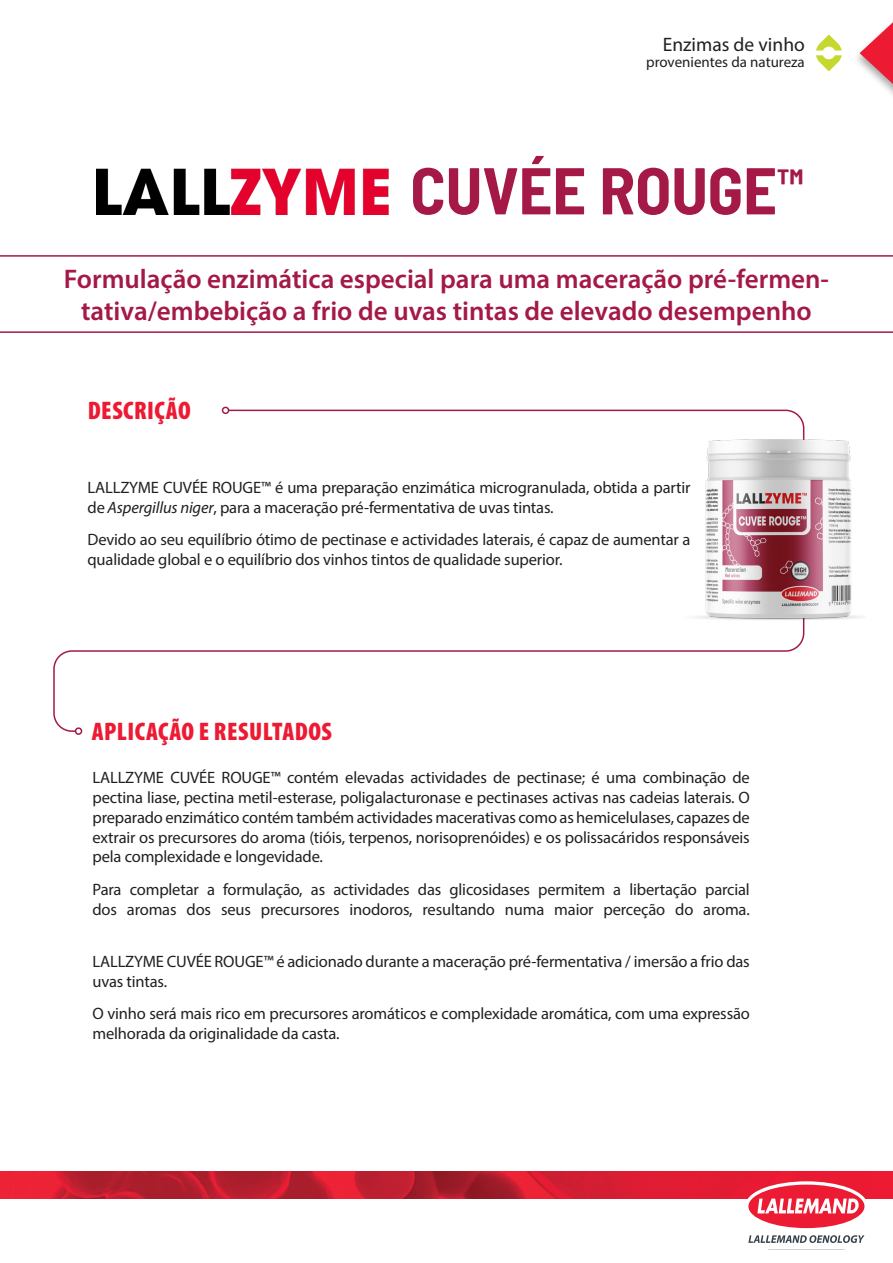
<style>
.page{position:relative;width:893px;height:1263px;background:#fff}
.page>*{position:absolute;margin:0;border:0;box-sizing:border-box;transform-origin:0 0}
.t1{font:700 semi-condensed 66px "Barlow";color:#a41946}
.t2{font:600 27px/31.5px "Myriad Pro";color:#a41946;text-align:center}
.t3{font:900 condensed 25.5px "Myriad Pro";letter-spacing:.02em;color:#ed1a33}
.t4{font:19.5px "Myriad Pro";color:#231f20}
.t5{font:16.5px/19.8px "Myriad Pro";letter-spacing:-.01em;color:#231f20}
.t6{font:15px "Myriad Pro";color:#231f20}
.s1{font-style:italic}
</style>
<div class="page">
<svg style="left:860px;top:22px;width:33px;height:73px"></svg>
<svg style="left:816px;top:34px;width:26px;height:37px"></svg>
<img style="left:0;top:1171px;width:893px;height:27px">
<svg style="left:745px;top:1181px;width:123px;height:62px"></svg>
<svg style="left:0;top:255px;width:893px;height:78px"></svg>
<img style="left:97px;top:168px;width:292px;height:47px">
<svg style="left:53px;top:409px;width:751px;height:324px"></svg>
<div style="left:75px;top:727px;width:7px;height:8px;border:2px solid #a41946;border-radius:50%"></div>
<div style="left:222px;top:407px;width:7px;height:7px;border:2px solid #a41946;border-radius:50%"></div>
<img style="left:684px;top:414px;width:178px;height:225px">
<p class="t4" style="left:663px;top:32px;width:144px">Enzimas de vinho</p>
<p class="t6" style="left:646px;top:53px;width:160px">provenientes da natureza</p>
<h1 class="t1" style="left:410px;top:143px;width:394px">CUVÉE ROUGE<sup>™</sup></h1>
<h2 class="t2" style="left:64px;top:263px;width:767px">Formulação enzimática especial para uma maceração pré-fermen&shy;tativa/embebição a frio de uvas tintas de elevado desempenho</h2>
<h3 class="t3" style="left:88px;top:394px;width:104px">DESCRIÇÃO</h3>
<p class="t5" style="left:88px;top:477px;width:605px">LALLZYME CUVÉE ROUGE™ é uma preparação enzimática microgranulada, obtida a partir de <span class="s1">Aspergillus niger</span>, para a maceração pré-fermentativa de uvas tintas.</p>
<p class="t5" style="left:88px;top:530px;width:605px">Devido ao seu equilíbrio ótimo de pectinase e actividades laterais, é capaz de aumentar a qualidade global e o equilíbrio dos vinhos tintos de qualidade superior.</p>
<h3 class="t3" style="left:92px;top:715px;width:242px">APLICAÇÃO E RESULTADOS</h3>
<p class="t5" style="left:92px;top:767px;width:659px;text-align:justify">LALLZYME CUVÉE ROUGE™ contém elevadas actividades de pectinase; é uma combinação de pectina liase, pectina metil-esterase, poligalacturonase e pectinases activas nas cadeias laterais. O preparado enzimático contém também actividades macerativas como as hemicelulases, capazes de extrair os precursores do aroma (tióis, terpenos, norisoprenóides) e os polissacáridos responsáveis pela complexidade e longevidade.</p>
<p class="t5" style="left:92px;top:879px;width:659px">Para completar a formulação, as actividades das glicosidases permitem a libertação parcial dos aromas dos seus precursores inodoros, resultando numa maior perceção do aroma.</p>
<p class="t5" style="left:92px;top:951px;width:659px">LALLZYME CUVÉE ROUGE™ é adicionado durante a maceração pré-fermentativa / imersão a frio das uvas tintas.</p>
<p class="t5" style="left:92px;top:1004px;width:659px">O vinho será mais rico em precursores aromáticos e complexidade aromática, com uma expressão melhorada da originalidade da casta.</p>
</div>
